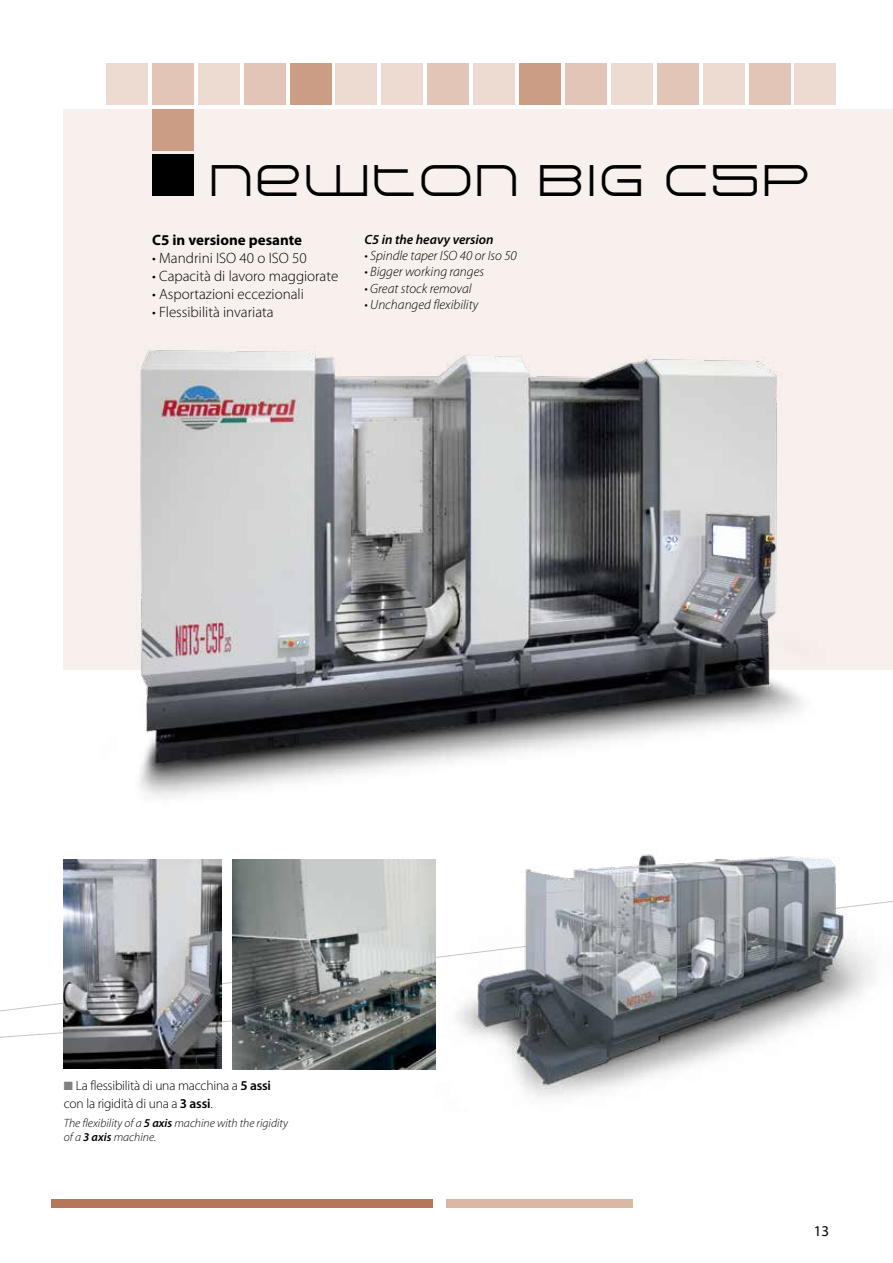
<style>
.page{position:relative;width:893px;height:1263px;background:#fff}
.page>*{position:absolute;margin:0;border:0;box-sizing:border-box;transform-origin:0 0}
.t1{font:45px "Arkitech";color:#000}
.t2{font:300 15px "Myriad Pro";color:#000}
.t3{font:700 15px "Myriad Pro";color:#000}
.t4{font:15px "Myriad Pro";color:#000}
.t5{font:italic 300 13.5px "Myriad Pro";color:#000}
.t6{font:300 13.5px/18px "Myriad Pro";letter-spacing:-.015em;color:#000}
.t7{font:italic 600 13.5px "Myriad Pro";color:#000}
.t8{font:italic 300 12px/14.4px "Myriad Pro";color:#000}
.s1{color:#808080}
.s2{font-weight:600}
</style>
<div class="page">
<svg style="left:0;top:1007px;width:233px;height:62px"></svg>
<div style="left:64px;top:109px;width:829px;height:561px;background:#f8f0ec"></div>
<div style="left:657px;top:64px;width:41px;height:41px;background:#e2c5b6"></div>
<div style="left:428px;top:64px;width:41px;height:41px;background:#e2c5b6"></div>
<div style="left:336px;top:64px;width:41px;height:41px;background:#eddad0"></div>
<div style="left:198px;top:64px;width:41px;height:41px;background:#eddad0"></div>
<div style="left:290px;top:64px;width:41px;height:41px;background:#cc9d85"></div>
<div style="left:795px;top:64px;width:41px;height:41px;background:#eddad0"></div>
<div style="left:106px;top:64px;width:42px;height:41px;background:#eddad0"></div>
<div style="left:703px;top:64px;width:41px;height:41px;background:#eddad0"></div>
<div style="left:473px;top:64px;width:42px;height:41px;background:#eddad0"></div>
<div style="left:152px;top:64px;width:41px;height:41px;background:#e2c5b6"></div>
<div style="left:152px;top:109px;width:41px;height:41px;background:#cc9d85"></div>
<div style="left:152px;top:154px;width:41px;height:42px;background:#000"></div>
<div style="left:749px;top:64px;width:41px;height:41px;background:#e2c5b6"></div>
<div style="left:519px;top:64px;width:42px;height:41px;background:#cc9d85"></div>
<div style="left:565px;top:64px;width:42px;height:41px;background:#e2c5b6"></div>
<div style="left:611px;top:64px;width:41px;height:41px;background:#eddad0"></div>
<div style="left:382px;top:64px;width:41px;height:41px;background:#eddad0"></div>
<div style="left:244px;top:64px;width:41px;height:41px;background:#e2c5b6"></div>
<img style="left:136px;top:350px;width:666px;height:448px">
<div style="left:52px;top:1199px;width:381px;height:9px;background:#b5765a"></div>
<div style="left:446px;top:1199px;width:187px;height:9px;background:#dbb7a5"></div>
<img style="left:64px;top:859px;width:157px;height:210px">
<img style="left:233px;top:859px;width:203px;height:210px">
<img style="left:436px;top:850px;width:457px;height:248px">
<h1 class="t1" style="left:208px;top:150px;width:604px">NEWTON BIG C5P</h1>
<p class="t3" style="left:152px;top:230px;width:151px">C5 in versione pesante</p>
<p class="t2" style="left:152px;top:249px;width:156px">• Mandrini ISO 40 o ISO 50</p>
<p class="t2" style="left:152px;top:267px;width:188px">• Capacità di lavoro maggiorate</p>
<p class="t2" style="left:152px;top:285px;width:153px">• Asportazioni eccezionali</p>
<p class="t2" style="left:152px;top:303px;width:123px">• Flessibilità invariata</p>
<p class="t7" style="left:365px;top:231px;width:131px">C5 in the heavy version</p>
<p class="t5" style="left:365px;top:248px;width:154px">• Spindle taper ISO 40 or Iso 50</p>
<p class="t5" style="left:365px;top:264px;width:121px">• Bigger working ranges</p>
<p class="t5" style="left:365px;top:280px;width:109px">• Great stock removal</p>
<p class="t5" style="left:365px;top:296px;width:115px">• Unchanged flexibility</p>
<p class="t6" style="left:64px;top:1077px;width:209px"><span class="s1">■</span> La flessibilità di una macchina a <span class="s2">5 assi </span>con la rigidità di una a <span class="s2">3 assi</span>.</p>
<p class="t8" style="left:64px;top:1115px;width:226px">The flexibility of a <span class="s2">5 axis</span> machine with the rigidity of a <span class="s2">3 axis</span> machine.</p>
<p class="t4" style="left:814px;top:1222px;width:17px">13</p>
</div>
